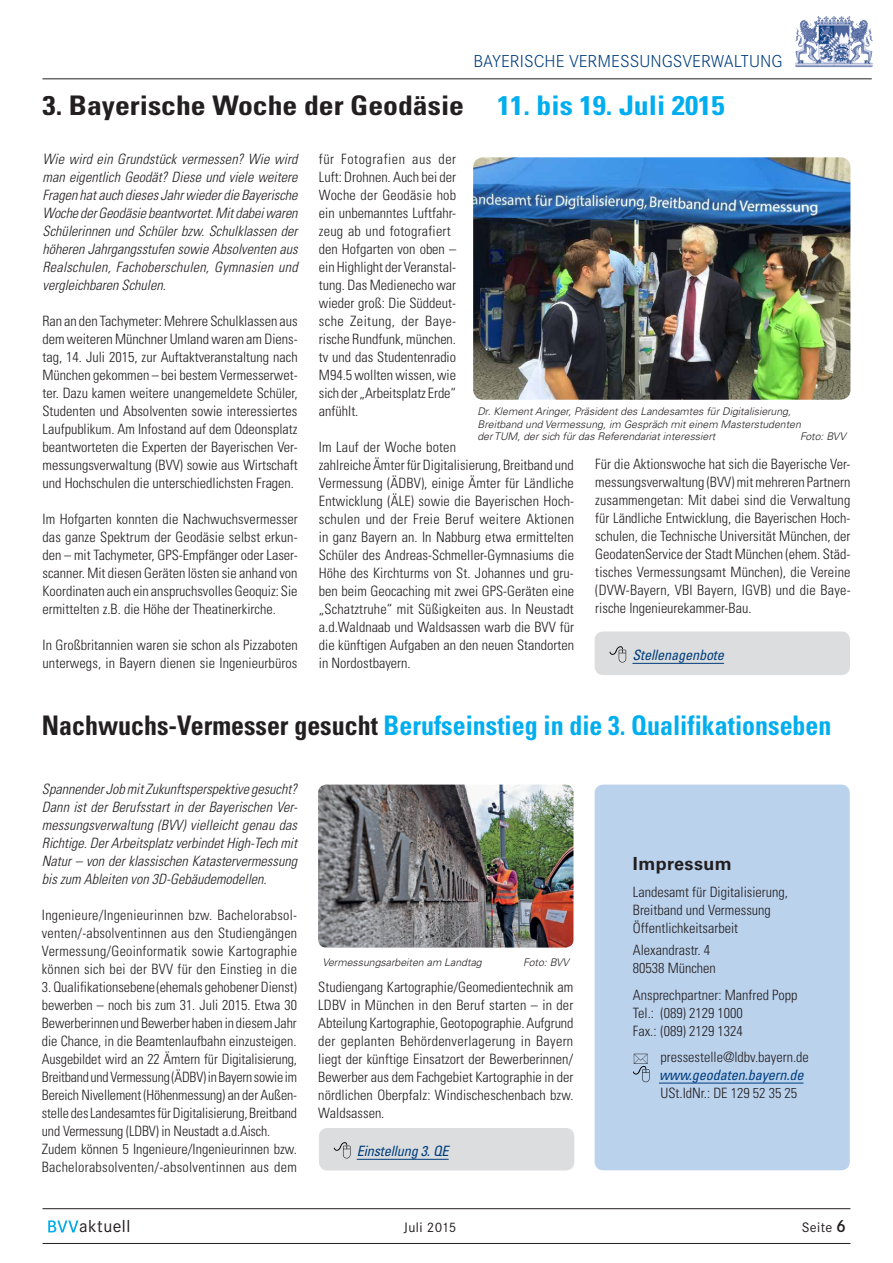
<style>
.page{position:relative;width:893px;height:1263px;background:#fff}
.page>*{position:absolute;margin:0;border:0;box-sizing:border-box;transform-origin:0 0}
.t1{font:700 condensed 27px "Univers";color:#00aeef;scale:.96 1}
.t2{font:700 condensed 27px "Univers";color:#231f20;scale:1.1 1}
.t3{font:300 18px "Corporate S";color:#003e7e}
.t4{font:18px "Corporate S";letter-spacing:.025em;color:#231f20}
.t5{font:700 18px "Univers";letter-spacing:.025em;color:#231f20}
.t6{font:300 condensed 14.25px/18px "Univers";color:#231f20}
.t7{font:italic 300 condensed 14.25px/18px "Univers";color:#231f20;text-align:justify}
.t8{font:italic condensed 14.25px "Univers";letter-spacing:-.01em;color:#003e7e}
.t9{font:14.25px "Corporate S";letter-spacing:.025em;color:#231f20}
.t10{font:italic 300 10.5px/12.6px "Univers";color:#231f20}
.s1{color:#00aeef}
.s2{color:#231f20}
.s3{font-weight:600;color:#fff}
.s4{font-weight:600;font-size:18px}
</style>
<div class="page">
<svg style="left:829px;top:16px;width:12px;height:5px"></svg>
<hr style="left:43px;top:1208px;width:807px;height:1px;background:#231f20">
<hr style="left:43px;top:1243px;width:807px;height:1px;background:#231f20">
<hr style="left:43px;top:78px;width:829px;height:1px;background:#231f20">
<div style="left:595px;top:784px;width:255px;height:386px;background:#bbd2ed;border-radius:9px"></div>
<hr style="left:659px;top:1083px;width:144px;height:1px;background:#003e7e">
<img style="left:473px;top:157px;width:377px;height:243px">
<div style="left:595px;top:631px;width:255px;height:44px;background:#dcddde;border-radius:9px"></div>
<hr style="left:632px;top:663px;width:92px;height:1px;background:#003e7e">
<svg style="left:609px;top:646px;width:17px;height:16px"></svg>
<div style="left:319px;top:1128px;width:255px;height:42px;background:#dcddde;border-radius:9px"></div>
<hr style="left:357px;top:1159px;width:92px;height:1px;background:#003e7e">
<svg style="left:334px;top:1142px;width:16px;height:16px"></svg>
<img style="left:318px;top:784px;width:255px;height:163px">
<svg style="left:633px;top:1066px;width:16px;height:16px"></svg>
<p class="t3" style="left:473px;top:51px;width:310px">BAYERISCHE VERMESSUNGSVERWALTUNG</p>
<h1 class="t2" style="left:43px;top:89px;width:622px">3. Bayerische Woche der Geodäsie <span class="s1">11. bis 19. Juli 2015</span></h1>
<p class="t7" style="left:43px;top:150px;width:257px">Wie wird ein Grundstück vermessen? Wie wird man eigentlich Geodät? Diese und viele weitere Fragen hat auch dieses Jahr wieder die Bayerische Woche der Geodäsie beantwortet. Mit dabei waren Schülerinnen und Schüler bzw. Schulklassen der höheren Jahrgangsstufen sowie Absolventen aus Realschulen, Fachoberschulen, Gymnasien und vergleichbaren Schulen.</p>
<p class="t6" style="left:43px;top:312px;width:257px;text-align:justify">Ran an den Tachymeter: Mehrere Schulklassen aus dem weiteren Münchner Umland waren am Diens&shy;tag, 14. Juli 2015, zur Auftaktveranstaltung nach München gekommen – bei bestem Vermesserwet&shy;ter. Dazu kamen weitere unangemeldete Schüler, Studenten und Absolventen sowie interessiertes Laufpublikum. Am Infostand auf dem Odeonsplatz beantworteten die Experten der Bayerischen Ver&shy;messungsverwaltung (BVV) sowie aus Wirtschaft und Hochschulen die unterschiedlichsten Fragen.</p>
<p class="t6" style="left:43px;top:510px;width:257px;text-align:justify">Im Hofgarten konnten die Nachwuchsvermesser das ganze Spektrum der Geodäsie selbst erkun&shy;den – mit Tachymeter, GPS-Empfänger oder Laser&shy;scanner. Mit diesen Geräten lösten sie anhand von Koordinaten auch ein anspruchsvolles Geoquiz: Sie ermittelten z.B. die Höhe der Theatinerkirche.</p>
<p class="t6" style="left:43px;top:635px;width:257px">In Großbritannien waren sie schon als Pizzaboten unterwegs, in Bayern dienen sie Ingenieurbüros</p>
<p class="t6" style="left:319px;top:149px;width:139px">für Fotografien aus der<br>Luft: Drohnen. Auch bei der<br>Woche der Geodäsie hob ein unbemanntes Luftfahr&shy;zeug ab und fotografiert den Hofgarten von oben – ein Highlight der Veranstal&shy;tung. Das Medienecho war wieder groß: Die Süddeut&shy;sche Zeitung, der Baye&shy;rische Rundfunk, münchen. tv und das Studentenradio<br>M94.5 wollten wissen, wie sich der „Arbeitsplatz Erde“ anfühlt.</p>
<p class="t6" style="left:319px;top:437px;width:257px">Im Lauf der Woche boten<br>zahlreiche Ämter für Digitalisierung, Breitband und Vermessung (ÄDBV), einige Ämter für Ländliche Entwicklung (ÄLE) sowie die Bayerischen Hoch&shy;schulen und der Freie Beruf weitere Aktionen in ganz Bayern an. In Nabburg etwa ermittelten Schüler des Andreas-Schmeller-Gymnasiums die Höhe des Kirchturms von St. Johannes und gru&shy;ben beim Geocaching mit zwei GPS-Geräten eine „Schatztruhe“ mit Süßigkeiten aus. In Neustadt a.d.Waldnaab und Waldsassen warb die BVV für die künftigen Aufgaben an den neuen Standorten in Nordostbayern.</p>
<p class="t10" style="left:477px;top:405px;width:325px">Dr. Klement Aringer, Präsident des Landesamtes für Digitalisierung,<br>Breitband und Vermessung, im Gespräch mit einem Masterstudenten der TUM, der sich für das Referendariat interessiert</p>
<p class="t10" style="left:800px;top:430px;width:47px">Foto: BVV</p>
<p class="t6" style="left:595px;top:455px;width:257px;text-align:justify">Für die Aktionswoche hat sich die Bayerische Ver&shy;messungsverwaltung (BVV) mit mehreren Partnern zusammengetan: Mit dabei sind die Verwaltung für Ländliche Entwicklung, die Bayerischen Hoch&shy;schulen, die Technische Universität München, der GeodatenService der Stadt München (ehem. Städ&shy;tisches Vermessungsamt München), die Vereine (DVW-Bayern, VBI Bayern, IGVB) und die Baye&shy;rische Ingenieurekammer-Bau.</p>
<p class="t8" style="left:632px;top:646px;width:93px">Stellenagenbote</p>
<h1 class="t1" style="left:42px;top:709px;width:824px"><span class="s2">Nachwuchs-Vermesser gesucht</span> Berufseinstieg in die 3. Qualifikationseben</h1>
<p class="t7" style="left:42px;top:780px;width:257px">Spannender Job mit Zukunftsperspektive gesucht?<br>Dann ist der Berufsstart in der Bayerischen Ver&shy;messungsverwaltung (BVV) vielleicht genau das Richtige. Der Arbeitsplatz verbindet High-Tech mit Natur – von der klassischen Katastervermessung bis zum Ableiten von 3D-Gebäudemodellen.</p>
<p class="t6" style="left:42px;top:906px;width:257px;text-align:justify">Ingenieure/Ingenieurinnen bzw. Bachelorabsol&shy;venten/-absolventinnen aus den Studiengängen Vermessung/Geoinformatik sowie Kartographie können sich bei der BVV für den Einstieg in die</p>
<p class="t6" style="left:42px;top:978px;width:257px">3. Qualifikationsebene(ehemals gehobener Dienst) bewerben – noch bis zum 31. Juli 2015. Etwa 30<br>Bewerberinnen und Bewerber haben in diesem Jahr die Chance, in die Beamtenlaufbahn einzusteigen.<br>Ausgebildet wird an 22 Ämtern für Digitalisierung, Breitband und Vermessung (ÄDBV) in Bayern sowie im Bereich Nivellement (Höhenmessung) an der Außen&shy;stelle des Landesamtes für Digitalisierung, Breitband und Vermessung (LDBV) in Neustadt a.d.Aisch.<br>Zudem können 5 Ingenieure/Ingenieurinnen bzw.<br>Bachelorabsolventen/-absolventinnen aus dem</p>
<p class="t6" style="left:318px;top:978px;width:257px;text-align:justify">Studiengang Kartographie/Geomedientechnik am LDBV in München in den Beruf starten – in der Abteilung Kartographie, Geotopographie. Aufgrund der geplanten Behördenverlagerung in Bayern liegt der künftige Einsatzort der Bewerberinnen/ Bewerber aus dem Fachgebiet Kartographie in der nördlichen Oberpfalz: Windischeschenbach bzw.<br>Waldsassen.</p>
<p class="t10" style="left:322px;top:956px;width:161px">Vermessungsarbeiten am Landtag</p>
<p class="t10" style="left:523px;top:956px;width:47px">Foto: BVV</p>
<p class="t8" style="left:357px;top:1142px;width:93px">Einstellung 3. QE</p>
<p class="t5" style="left:633px;top:853px;width:101px">Impressum</p>
<p class="t6" style="left:633px;top:883px;width:157px">Landesamt für Digitalisierung,<br>Breitband und Vermessung<br>Öffentlichkeitsarbeit</p>
<p class="t6" style="left:633px;top:941px;width:85px">Alexandrastr. 4<br>80538 München</p>
<p class="t6" style="left:633px;top:985px;width:166px">Ansprechpartner: Manfred Popp<br>Tel.: (089) 2129 1000<br>Fax.: (089) 2129 1324</p>
<p class="t6" style="left:660px;top:1048px;width:150px">pressestelle@ldbv.bayern.de</p>
<p class="t8" style="left:659px;top:1066px;width:146px">www.geodaten.bayern.de</p>
<p class="t6" style="left:660px;top:1084px;width:138px">USt.IdNr.: DE 129 52 35 25</p>
<p class="t4" style="left:47px;top:1216px;width:85px"><span class="s3">BVV</span>aktuell</p>
<p class="t9" style="left:404px;top:1219px;width:54px">Juli 2015</p>
<p class="t9" style="left:802px;top:1219px;width:46px">Seite <span class="s4">6</span></p>
</div>
